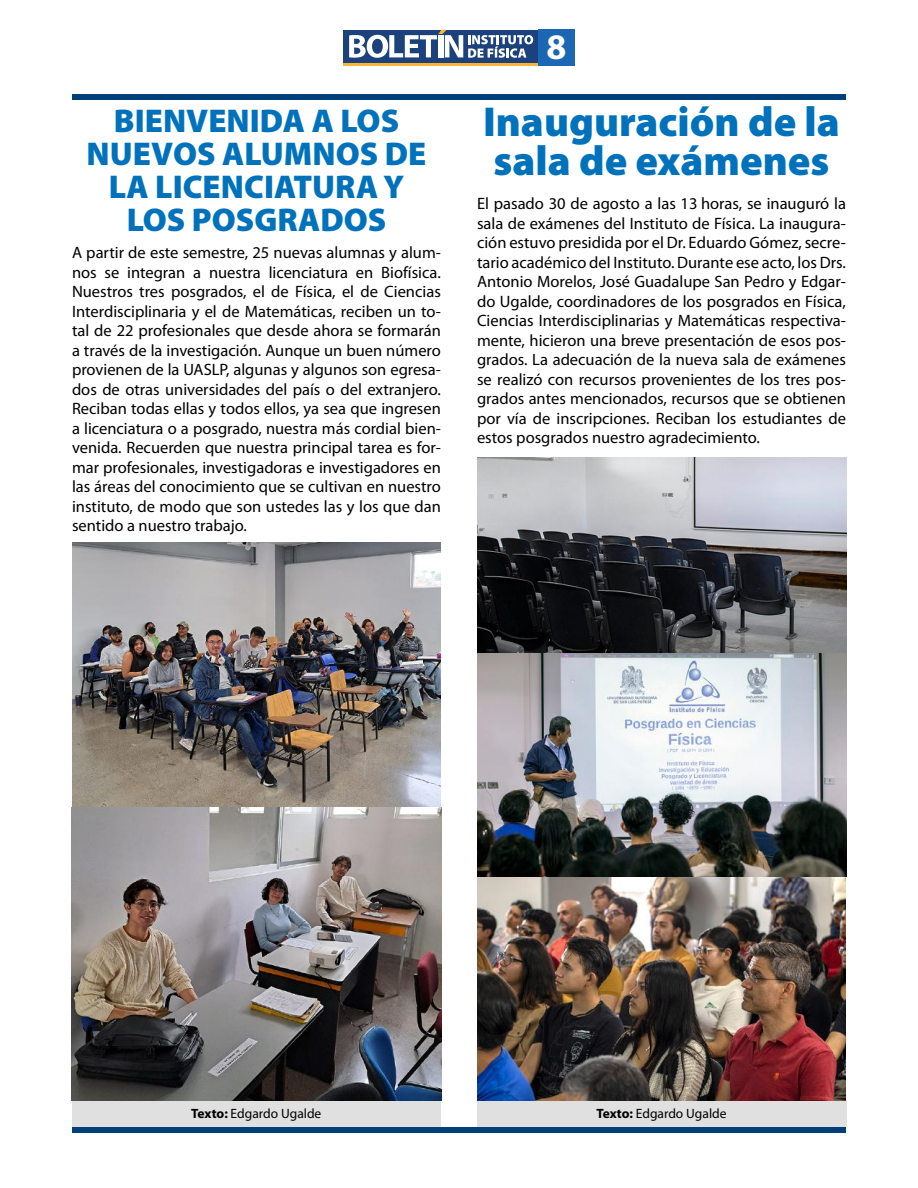
<style>
.page{position:relative;width:918px;height:1188px;background:#fff}
.page>*{position:absolute;margin:0;border:0;box-sizing:border-box;transform-origin:0 0}
.t1{font:900 42px/39px "Myriad Pro";color:#0072bc}
.t2{font:700 36px "Myriad Pro";color:#fff}
.t3{font:900 33px/33px "Myriad Pro";color:#0072bc;text-align:center}
.t4{font:16.5px/19.5px "Myriad Pro";color:#000;text-align:justify}
.t5{font:13.5px "Myriad Pro";color:#000}
.s1{font-weight:700}
</style>
<div class="page">
<hr style="left:344px;top:63px;width:194px;height:3px;background:#fdb536">
<div style="left:344px;top:30px;width:194px;height:33px;background:#1c427d"></div>
<svg style="left:349px;top:30px;width:184px;height:28px"></svg>
<div style="left:538px;top:30px;width:36px;height:36px;background:#1b67b3"></div>
<div style="left:72px;top:94px;width:774px;height:6px;background:#00407a"></div>
<div style="left:72px;top:1127px;width:774px;height:5px;background:#00407a"></div>
<div style="left:72px;top:1100px;width:369px;height:27px;background:#e0e0e0"></div>
<div style="left:477px;top:1100px;width:369px;height:27px;background:#e0e0e0"></div>
<img style="left:72px;top:543px;width:369px;height:557px">
<img style="left:477px;top:458px;width:369px;height:642px">
<h3 class="t3" style="left:87px;top:105px;width:341px">BIENVENIDA A LOS<br>NUEVOS ALUMNOS DE<br>LA LICENCIATURA Y<br>LOS POSGRADOS</h3>
<p class="t4" style="left:72px;top:243px;width:370px">A partir de este semestre, 25 nuevas alumnas y alum&shy;nos se integran a nuestra licenciatura en Biofísica.<br>Nuestros tres posgrados, el de Física, el de Ciencias Interdisciplinaria y el de Matemáticas, reciben un to&shy;tal de 22 profesionales que desde ahora se formarán a través de la investigación. Aunque un buen número provienen de la UASLP, algunas y algunos son egresa&shy;dos de otras universidades del país o del extranjero.<br>Reciban todas ellas y todos ellos, ya sea que ingresen a licenciatura o a posgrado, nuestra más cordial bien&shy;venida. Recuerden que nuestra principal tarea es for&shy;mar profesionales, investigadoras e investigadores en las áreas del conocimiento que se cultivan en nuestro instituto, de modo que son ustedes las y los que dan sentido a nuestro trabajo.</p>
<h2 class="t2" style="left:547px;top:26px;width:21px">8</h2>
<h1 class="t1" style="left:483px;top:103px;width:358px">Inauguración de la sala de exámenes</h1>
<p class="t4" style="left:477px;top:195px;width:370px">El pasado 30 de agosto a las 13 horas, se inauguró la sala de exámenes del Instituto de Física. La inaugura&shy;ción estuvo presidida por el Dr. Eduardo Gómez, secre&shy;tario académico del Instituto. Durante ese acto, los Drs.<br>Antonio Morelos, José Guadalupe San Pedro y Edgar&shy;do Ugalde, coordinadores de los posgrados en Física, Ciencias Interdisciplinarias y Matemáticas respectiva&shy;mente, hicieron una breve presentación de esos pos&shy;grados. La adecuación de la nueva sala de exámenes se realizó con recursos provenientes de los tres pos&shy;grados antes mencionados, recursos que se obtienen por vía de inscripciones. Reciban los estudiantes de estos posgrados nuestro agradecimiento.</p>
<p class="t5" style="left:191px;top:1106px;width:132px"><span class="s1">Texto:</span> Edgardo Ugalde</p>
<p class="t5" style="left:596px;top:1106px;width:132px"><span class="s1">Texto:</span> Edgardo Ugalde</p>
</div>
